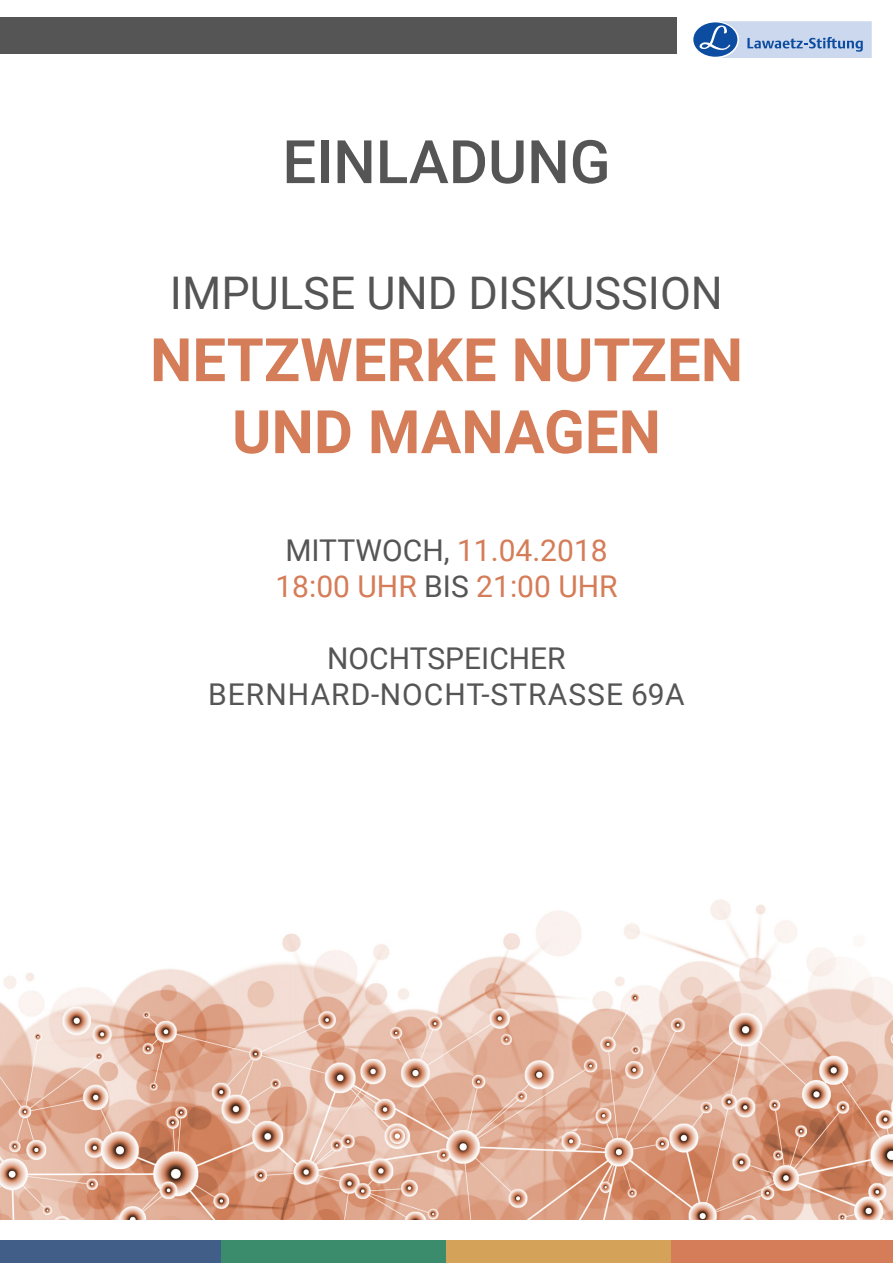
<style>
.page{position:relative;width:893px;height:1263px;background:#fff}
.page>*{position:absolute;margin:0;border:0;box-sizing:border-box;transform-origin:0 0}
.t1{font:700 60px/72px "Roboto";color:#d57c58;text-align:center}
.t2{font:500 60px "Roboto";color:#555}
.t3{font:45px "Roboto";color:#555}
.t4{font:30px/36px "Roboto";color:#d57c58;text-align:center}
.t5{font:30px "Roboto";color:#555}
.s1{color:#555}
</style>
<div class="page">
<img style="left:0;top:899px;width:893px;height:320px">
<svg style="left:693px;top:21px;width:179px;height:37px"></svg>
<div style="left:0;top:1241px;width:221px;height:22px;background:#405e88"></div>
<div style="left:221px;top:1241px;width:225px;height:22px;background:#3b8c6d"></div>
<div style="left:446px;top:1241px;width:226px;height:22px;background:#d5a25a"></div>
<div style="left:672px;top:1241px;width:221px;height:22px;background:#d57c58"></div>
<div style="left:0;top:17px;width:676px;height:37px;background:#555"></div>
<h1 class="t2" style="left:282px;top:120px;width:330px">EINLADUNG</h1>
<h2 class="t3" style="left:170px;top:262px;width:555px">IMPULSE UND DISKUSSION</h2>
<h1 class="t1" style="left:150px;top:322px;width:595px">NETZWERKE NUTZEN<br>UND MANAGEN</h1>
<p class="t4" style="left:275px;top:531px;width:344px"><span class="s1">MITTWOCH,</span> 11.04.2018<br>18:00 UHR <span class="s1">BIS</span> 21:00 UHR</p>
<p class="t5" style="left:327px;top:637px;width:240px">NOCHTSPEICHER</p>
<p class="t5" style="left:208px;top:673px;width:40px">BERNH</p>
<p class="t5" style="left:311px;top:673px;width:113px">ARD-NOCHT</p>
<p class="t5" style="left:482px;top:673px;width:106px">-STRASSE</p>
<p class="t5" style="left:631px;top:673px;width:55px">69A</p>
</div>
